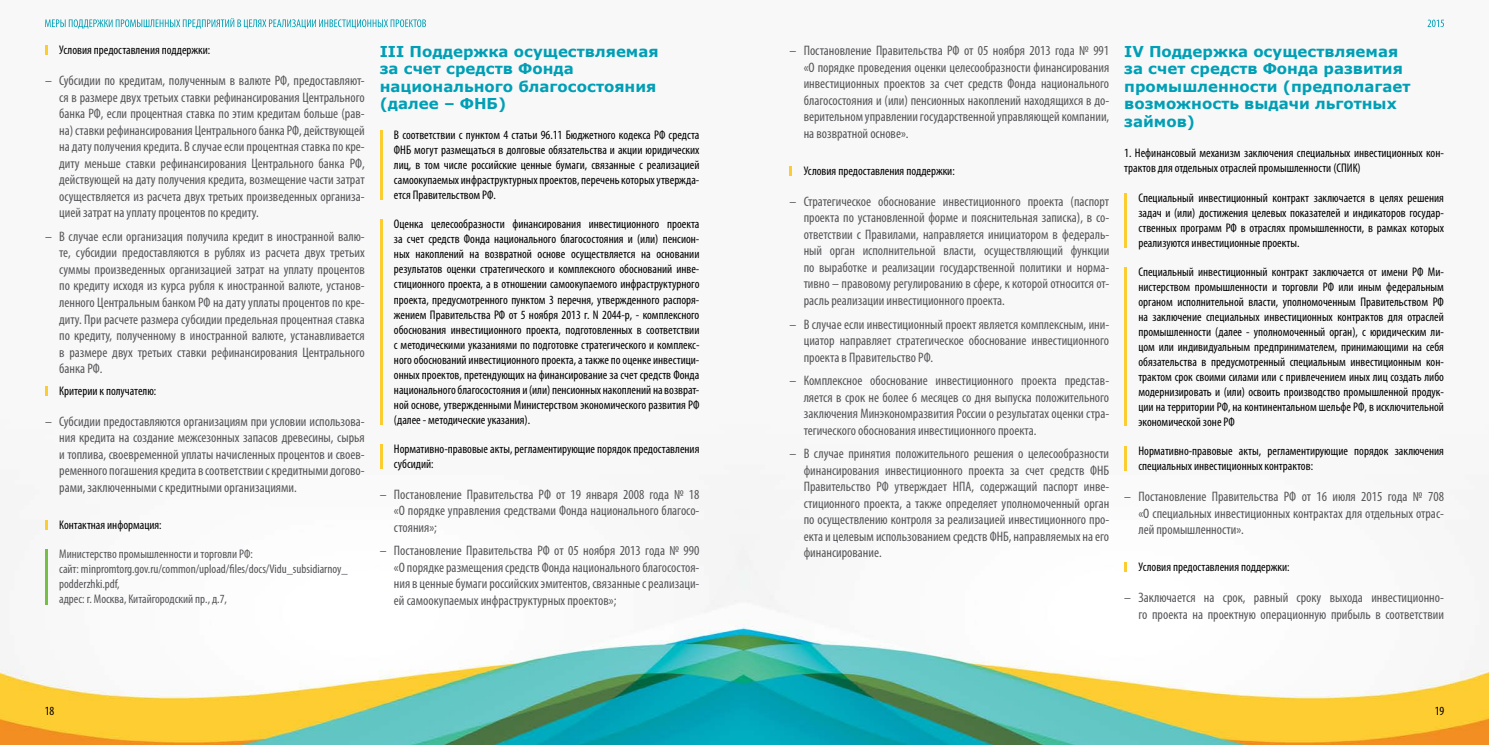
<style>
.page{position:relative;width:1489px;height:745px;background:#fff}
.page>*{position:absolute;margin:0;border:0;box-sizing:border-box;transform-origin:0 0}
.t1{font:700 15px/17.5px "Verdana";color:#009fb6}
.t2{font:condensed 13.75px/16.5px "Myriad Pro";color:#565659;text-align:justify}
.t3{font:condensed 12.5px/15px "Myriad Pro";color:#000;text-align:justify}
.t4{font:condensed 12.5px/15px "Myriad Pro";color:#565659}
</style>
<div class="page">
<img style="left:0;top:19px;width:1488px;height:725px">
<svg style="left:45px;top:18px;width:381px;height:11px"></svg>
<svg style="left:1427px;top:20px;width:16px;height:7px"></svg>
<svg style="left:45px;top:46px;width:3px;height:9px"></svg>
<svg style="left:45px;top:386px;width:3px;height:9px"></svg>
<svg style="left:45px;top:520px;width:3px;height:9px"></svg>
<hr style="left:380px;top:130px;width:2px;height:70px;background:#fccd30">
<hr style="left:380px;top:219px;width:2px;height:205px;background:#fccd30">
<hr style="left:380px;top:444px;width:2px;height:24px;background:#fccd30">
<svg style="left:789px;top:166px;width:3px;height:9px"></svg>
<hr style="left:1124px;top:193px;width:2px;height:54px;background:#fccd30">
<hr style="left:1124px;top:267px;width:2px;height:159px;background:#fccd30">
<hr style="left:1124px;top:446px;width:2px;height:24px;background:#fccd30">
<svg style="left:1124px;top:562px;width:2px;height:9px"></svg>
<hr style="left:45px;top:549px;width:3px;height:55px;background:#75c044">
<p class="t3" style="left:59px;top:43px;width:153px">Условия предоставления поддержки:</p>
<p class="t2" style="left:59px;top:72px;width:307px;text-indent:-14px">– Субсидии по кредитам, полученным в валюте РФ, предоставляют&shy;ся в размере двух третьих ставки рефинансирования Центрального банка РФ, если процентная ставка по этим кредитам больше (рав&shy;на) ставки рефинансирования Центрального банка РФ, действующей на дату получения кредита. В случае если процентная ставка по кре&shy;диту меньше ставки рефинансирования Центрального банка РФ, действующей на дату получения кредита, возмещение части затрат осуществляется из расчета двух третьих произведенных организа&shy;цией затрат на уплату процентов по кредиту.</p>
<p class="t2" style="left:59px;top:228px;width:307px;text-indent:-14px">– В случае если организация получила кредит в иностранной валю&shy;те, субсидии предоставляются в рублях из расчета двух третьих суммы произведенных организацией затрат на уплату процентов по кредиту исходя из курса рубля к иностранной валюте, установ&shy;ленного Центральным банком РФ на дату уплаты процентов по кре&shy;диту. При расчете размера субсидии предельная процентная ставка по кредиту, полученному в иностранной валюте, устанавливается в размере двух третьих ставки рефинансирования Центрального банка РФ.</p>
<p class="t3" style="left:59px;top:383px;width:99px">Критерии к получателю:</p>
<p class="t2" style="left:59px;top:412px;width:307px;text-indent:-14px">– Субсидии предоставляются организациям при условии использова&shy;ния кредита на создание межсезонных запасов древесины, сырья и топлива, своевременной уплаты начисленных процентов и своев&shy;ременного погашения кредита в соответствии с кредитными догово&shy;рами, заключенными с кредитными организациями.</p>
<p class="t3" style="left:59px;top:517px;width:104px">Контактная информация:</p>
<p class="t4" style="left:59px;top:546px;width:290px">Министерство промышленности и торговли РФ:<br>сайт: minpromtorg.gov.ru/common/upload/files/docs/Vidu_subsidiarnoy_ podderzhki.pdf,<br>адрес: г. Москва, Китайгородский пр., д.7,</p>
<p class="t1" style="left:380px;top:42px;width:280px">III Поддержка осуществляемая за счет средств Фонда национального благосостояния (далее – ФНБ)</p>
<p class="t3" style="left:394px;top:127px;width:307px">В соответствии с пунктом 4 статьи 96.11 Бюджетного кодекса РФ средста ФНБ могут размещаться в долговые обязательства и акции юридических лиц, в том числе российские ценные бумаги, связанные с реализацией самоокупаемых инфраструктурных проектов, перечень которых утвержда&shy;ется Правительством РФ.</p>
<p class="t3" style="left:394px;top:216px;width:307px">Оценка целесообразности финансирования инвестиционного проекта за счет средств Фонда национального благосостояния и (или) пенсион&shy;ных накоплений на возвратной основе осуществляется на основании результатов оценки стратегического и комплексного обоснований инве&shy;стиционного проекта, а в отношении самоокупаемого инфраструктурного проекта, предусмотренного пунктом 3 перечня, утвержденного распоря&shy;жением Правительства РФ от 5 ноября 2013 г. N 2044-р, - комплексного обоснования инвестиционного проекта, подготовленных в соответствии с методическими указаниями по подготовке стратегического и комплекс&shy;ного обоснований инвестиционного проекта, а также по оценке инвестици&shy;онных проектов, претендующих на финансирование за счет средств Фонда национального благосостояния и (или) пенсионных накоплений на возврат&shy;ной основе, утвержденными Министерством экономического развития РФ (далее - методические указания).</p>
<p class="t3" style="left:394px;top:441px;width:307px">Нормативно-правовые акты, регламентирующие порядок предоставления субсидий:</p>
<p class="t2" style="left:394px;top:485px;width:307px;text-indent:-14px">– Постановление Правительства РФ от 19 января 2008 года № 18 «О порядке управления средствами Фонда национального благосо&shy;стояния»;</p>
<p class="t2" style="left:394px;top:542px;width:307px;text-indent:-14px">– Постановление Правительства РФ от 05 ноября 2013 года № 990 «О порядке размещения средств Фонда национального благосостоя&shy;ния в ценные бумаги российских эмитентов, связанные с реализаци&shy;ей самоокупаемых инфраструктурных проектов»;</p>
<p class="t2" style="left:803px;top:42px;width:307px;text-indent:-14px">– Постановление Правительства РФ от 05 ноября 2013 года № 991 «О порядке проведения оценки целесообразности финансирования инвестиционных проектов за счет средств Фонда национального благосостояния и (или) пенсионных накоплений находящихся в до&shy;верительном управлении государственной управляющей компании, на возвратной основе».</p>
<p class="t3" style="left:803px;top:163px;width:153px">Условия предоставления поддержки:</p>
<p class="t2" style="left:803px;top:193px;width:307px;text-indent:-14px">– Стратегическое обоснование инвестиционного проекта (паспорт проекта по установленной форме и пояснительная записка), в со&shy;ответствии с Правилами, направляется инициатором в федераль&shy;ный орган исполнительной власти, осуществляющий функции по выработке и реализации государственной политики и норма&shy;тивно – правовому регулированию в сфере, к которой относится от&shy;расль реализации инвестиционного проекта.</p>
<p class="t2" style="left:803px;top:315px;width:307px;text-indent:-14px">– В случае если инвестиционный проект является комплексным, ини&shy;циатор направляет стратегическое обоснование инвестиционного проекта в Правительство РФ.</p>
<p class="t2" style="left:803px;top:372px;width:307px;text-indent:-14px">– Комплексное обоснование инвестиционного проекта представ&shy;ляется в срок не более 6 месяцев со дня выпуска положительного заключения Минэкономразвития России о результатах оценки стра&shy;тегического обоснования инвестиционного проекта.</p>
<p class="t2" style="left:803px;top:445px;width:307px;text-indent:-14px">– В случае принятия положительного решения о целесообразности финансирования инвестиционного проекта за счет средств ФНБ Правительство РФ утверждает НПА, содержащий паспорт инве&shy;стиционного проекта, а также определяет уполномоченный орган по осуществлению контроля за реализацией инвестиционного про&shy;екта и целевым использованием средств ФНБ, направляемых на его финансирование.</p>
<p class="t1" style="left:1124px;top:42px;width:288px">IV Поддержка осуществляемая за счет средств Фонда развития промышленности (предполагает возможность выдачи льготных займов)</p>
<p class="t3" style="left:1124px;top:145px;width:321px">1. Нефинансовый механизм заключения специальных инвестиционных кон&shy;трактов для отдельных отраслей промышленности (СПИК)</p>
<p class="t3" style="left:1138px;top:190px;width:307px">Специальный инвестиционный контракт заключается в целях решения задач и (или) достижения целевых показателей и индикаторов государ&shy;ственных программ РФ в отраслях промышленности, в рамках которых реализуются инвестиционные проекты.</p>
<p class="t3" style="left:1138px;top:264px;width:307px">Специальный инвестиционный контракт заключается от имени РФ Ми&shy;нистерством промышленности и торговли РФ или иным федеральным органом исполнительной власти, уполномоченным Правительством РФ на заключение специальных инвестиционных контрактов для отраслей промышленности (далее - уполномоченный орган), с юридическим ли&shy;цом или индивидуальным предпринимателем, принимающими на себя обязательства в предусмотренный специальным инвестиционным кон&shy;трактом срок своими силами или с привлечением иных лиц создать либо модернизировать и (или) освоить производство промышленной продук&shy;ции на территории РФ, на континентальном шельфе РФ, в исключительной экономической зоне РФ</p>
<p class="t3" style="left:1138px;top:443px;width:307px">Нормативно-правовые акты, регламентирующие порядок заключения специальных инвестиционных контрактов:</p>
<p class="t2" style="left:1138px;top:488px;width:307px;text-indent:-14px">– Постановление Правительства РФ от 16 июля 2015 года № 708 «О специальных инвестиционных контрактах для отдельных отрас&shy;лей промышленности».</p>
<p class="t3" style="left:1138px;top:559px;width:153px">Условия предоставления поддержки:</p>
<p class="t2" style="left:1124px;top:588px;width:321px;text-align:right">– Заключается на срок, равный сроку выхода инвестиционно&shy;го проекта на проектную операционную прибыль в соответствии</p>
<p class="t3" style="left:45px;top:702px;width:11px">18</p>
<p class="t3" style="left:1434px;top:702px;width:11px">19</p>
</div>
